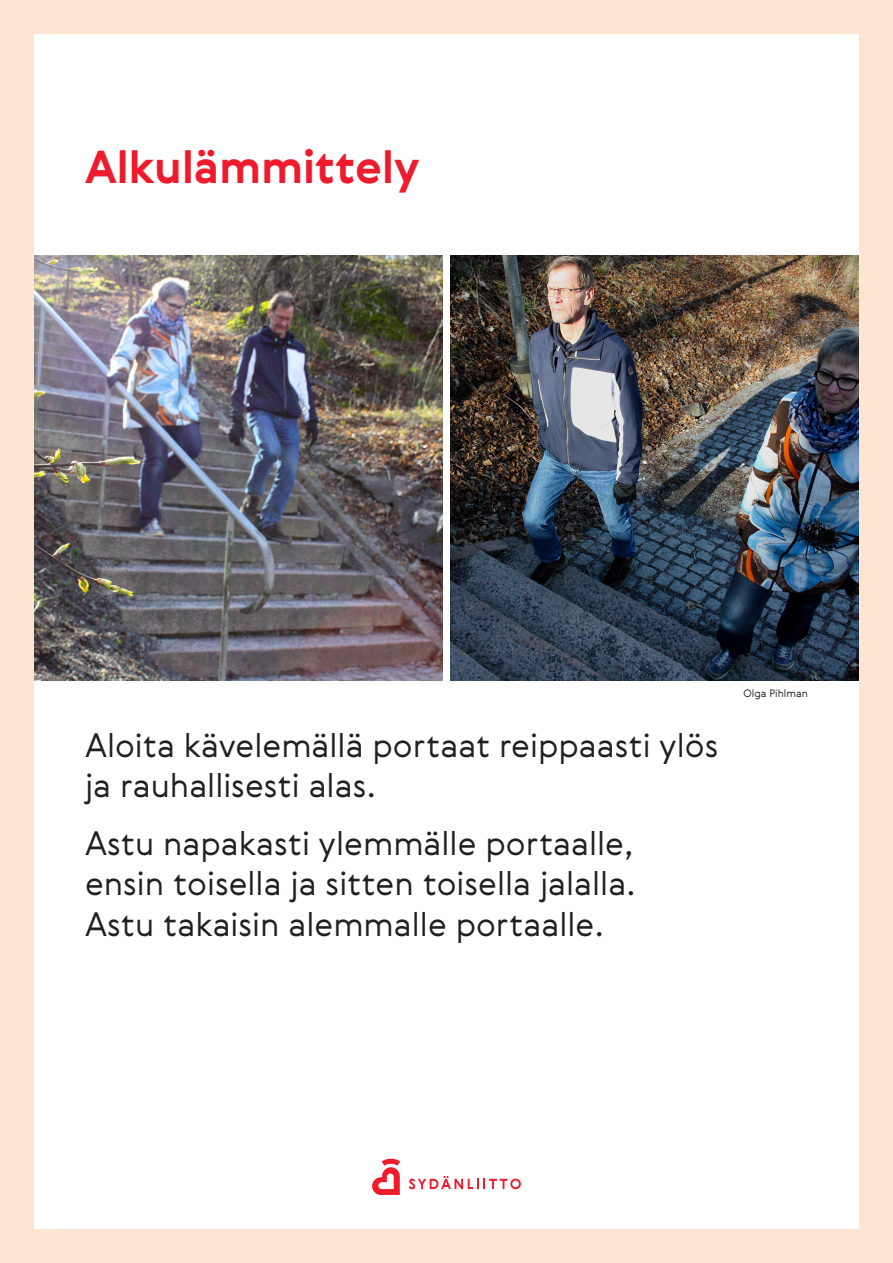
<style>
.page{position:relative;width:893px;height:1263px;background:#fee5d2}
.page>*{position:absolute;margin:0;border:0;box-sizing:border-box;transform-origin:0 0}
.otsikot{font:700 45px "Gerbera";letter-spacing:-.01em;color:#ee1b2c}
.leipis{font:300 33px/40.5px "Gerbera";color:#231f20}
.leipis-2{font:300 10.5px "Gerbera";color:#231f20}
</style>
<div class="page">
<div style="left:34px;top:34px;width:825px;height:1195px;background:#fff"></div>
<svg style="left:372px;top:1158px;width:28px;height:37px"></svg>
<svg style="left:409px;top:1176px;width:112px;height:13px"></svg>
<img style="left:451px;top:255px;width:408px;height:425px">
<img style="left:34px;top:255px;width:408px;height:425px">
<p class="otsikot" style="left:85px;top:137px;width:337px">Alkulämmittely</p>
<p class="leipis" style="left:85px;top:724px;width:635px">Aloita kävelemällä portaat reippaasti ylös ja rauhallisesti alas.</p>
<p class="leipis" style="left:85px;top:822px;width:552px;text-align:justify">Astu napakasti ylemmälle portaalle, ensin toisella ja sitten toisella jalalla.<br>Astu takaisin alemmalle portaalle.</p>
<p class="leipis-2" style="left:744px;top:686px;width:66px">Olga Pihlman</p>
</div>
